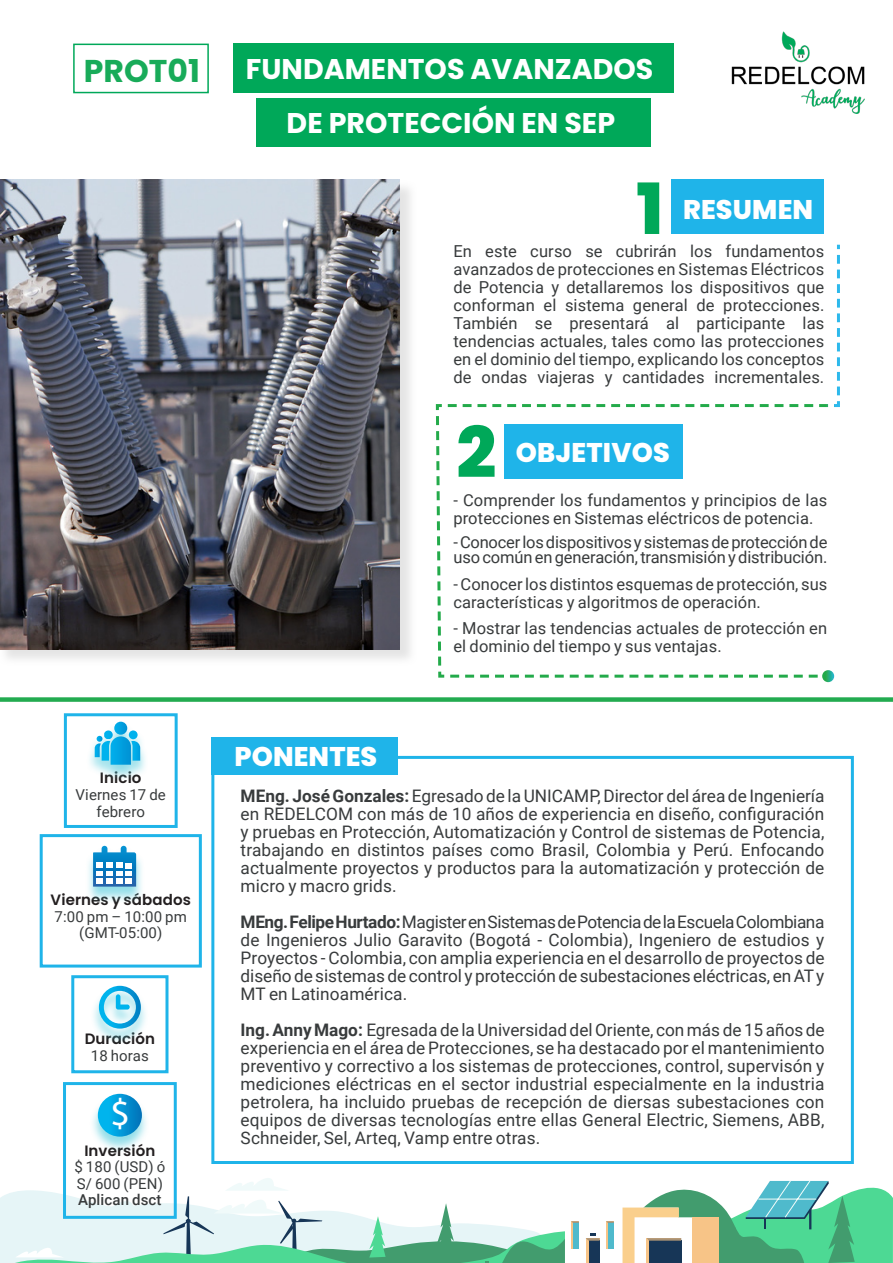
<style>
.page{position:relative;width:893px;height:1263px;background:#fff}
.page>*{position:absolute;margin:0;border:0;box-sizing:border-box;transform-origin:0 0}
.t1{font:800 70.5px "Poppins";color:#00a859}
.t2{font:38.4px "Myriad Pro";color:#fff}
.t3{font:700 31.5px "Poppins";color:#18ab59}
.t4{font:700 28.5px "Poppins";color:#fff}
.t5{font:800 27px "Poppins";letter-spacing:.005em;color:#fff}
.t6{font:17.25px/18px "Roboto";letter-spacing:.005em;color:#383b3c;text-align:justify}
.t7{font:16.5px/18px "Roboto";letter-spacing:.005em;color:#383b3c}
.t8{font:15px/16.5px "Roboto";letter-spacing:.005em;color:#383b3c;text-align:center}
.t9{font:600 15px/16.5px "Poppins";letter-spacing:.005em;color:#231f20;text-align:center}
.t10{font:500 15px "Roboto";letter-spacing:.01em;color:#383b3c}
.s1{font-family:"Roboto";font-weight:400;color:#383b3c}
.s2{font-family:"Poppins";font-weight:600;color:#231f20}
.s3{font-weight:700}
</style>
<div class="page">
<div style="left:256px;top:98px;width:395px;height:49px;background:#00a859"></div>
<div style="left:0;top:180px;width:417px;height:486px;background:#d4d4d4;opacity:.61"></div>
<img style="left:0;top:179px;width:400px;height:470px">
<div style="left:85px;top:846px;width:59px;height:57px;background:#4dc9db;opacity:.6"></div>
<svg style="left:93px;top:846px;width:43px;height:41px"></svg>
<div style="left:96px;top:878px;width:7px;height:6px;background:#fff"></div>
<div style="left:125px;top:878px;width:7px;height:6px;background:#fff"></div>
<div style="left:40px;top:834px;width:162px;height:133px;border:3px solid #1fb4e9"></div>
<div style="left:90px;top:1094px;width:60px;height:59px;background:#4dc9db;opacity:.6"></div>
<svg style="left:98px;top:1094px;width:44px;height:42px;background:#2daddf"></svg>
<div style="left:63px;top:1082px;width:114px;height:137px;border:3px solid #1fb4e9"></div>
<div style="left:91px;top:986px;width:58px;height:59px;background:#4dc9db;opacity:.6"></div>
<svg style="left:99px;top:986px;width:42px;height:42px;background:#86d4ee"></svg>
<div style="left:71px;top:975px;width:97px;height:98px;border:3px solid #1fb4e9"></div>
<div style="left:86px;top:722px;width:63px;height:59px;background:#4dc9db;opacity:.6"></div>
<svg style="left:95px;top:722px;width:45px;height:43px"></svg>
<div style="left:64px;top:713px;width:114px;height:115px;border:3px solid #1fb4e9"></div>
<div style="left:671px;top:179px;width:153px;height:55px;background:#1fb4e9"></div>
<svg style="left:5px;top:1177px;width:888px;height:86px"></svg>
<svg style="left:435px;top:244px;width:405px;height:434px"></svg>
<svg style="left:450px;top:670px;width:384px;height:12px"></svg>
<div style="left:211px;top:756px;width:643px;height:408px;border:3px solid #1fb4e9"></div>
<div style="left:211px;top:737px;width:187px;height:37px;background:#1fb4e9"></div>
<div style="left:0;top:697px;width:893px;height:5px;background:#23ab50"></div>
<div style="left:233px;top:44px;width:440px;height:49px;background:#00a859"></div>
<div style="left:73px;top:44px;width:136px;height:49px;border:2px solid #00a859"></div>
<img style="left:732px;top:31px;width:132px;height:82px">
<p class="t3" style="left:84px;top:52px;width:117px">PROT01</p>
<p class="t9" style="left:100px;top:770px;width:43px">Inicio</p>
<p class="t8" style="left:76px;top:786px;width:92px">Viernes 17 de febrero</p>
<p class="t9" style="left:51px;top:892px;width:142px">Viernes y sábados</p>
<p class="t8" style="left:55px;top:908px;width:134px">7:00 pm – 10:00 pm</p>
<p class="t8" style="left:79px;top:924px;width:85px">(GMT-05:00)</p>
<p class="t9" style="left:85px;top:1031px;width:72px">Duración<br><span class="s1">18 horas</span></p>
<h2 class="t2" style="left:110px;top:1090px;width:22px">$</h2>
<p class="t8" style="left:75px;top:1141px;width:92px"><span class="s2">Inversión<br></span>$ 180 (USD) ó</p>
<p class="t8" style="left:77px;top:1174px;width:88px">S/ 600 (PEN)</p>
<p class="t10" style="left:78px;top:1189px;width:85px">Aplican dsct</p>
<p class="t4" style="left:246px;top:53px;width:409px">FUNDAMENTOS AVANZADOS</p>
<p class="t4" style="left:287px;top:106px;width:330px">DE PROTECCIÓN EN SEP</p>
<p class="t1" style="left:636px;top:168px;width:29px">1</p>
<p class="t5" style="left:683px;top:193px;width:132px">RESUMEN</p>
<p class="t7" style="left:453px;top:242px;width:372px;text-align:justify">En este curso se cubrirán los fundamentos avanzados de protecciones en Sistemas Eléctricos de Potencia y detallaremos los dispositivos que conforman el sistema general de protecciones.<br>También se presentará al participante las tendencias actuales, tales como las protecciones en el dominio del tiempo, explicando los conceptos de ondas viajeras y cantidades incrementales.</p>
<p class="t1" style="left:456px;top:412px;width:42px">2</p>
<p class="t5" style="left:516px;top:437px;width:156px">OBJETIVOS</p>
<p class="t7" style="left:453px;top:491px;width:375px">- Comprender los fundamentos y principios de las protecciones en Sistemas eléctricos de potencia.</p>
<p class="t7" style="left:453px;top:534px;width:375px;line-height:15px">- Conocer los dispositivos y sistemas de protección de uso común en generación, transmisión y distribución.</p>
<p class="t7" style="left:453px;top:574px;width:375px">- Conocer los distintos esquemas de protección, sus características y algoritmos de operación.</p>
<p class="t7" style="left:453px;top:618px;width:375px">- Mostrar las tendencias actuales de protección en el dominio del tiempo y sus ventajas.</p>
<p class="t5" style="left:235px;top:740px;width:144px">PONENTES</p>
<p class="t6" style="left:241px;top:786px;width:585px"><span class="s3">MEng. José Gonzales:</span> Egresado de la UNICAMP, Director del área de Ingeniería en REDELCOM con más de 10 años de experiencia en diseño, configuración y pruebas en Protección, Automatización y Control de sistemas de Potencia, trabajando en distintos países como Brasil, Colombia y Perú. Enfocando actualmente proyectos y productos para la automatización y protección de micro y macro grids.</p>
<p class="t6" style="left:241px;top:912px;width:585px"><span class="s3">MEng. Felipe Hurtado:</span> Magister en Sistemas de Potencia de la Escuela Colombiana de Ingenieros Julio Garavito (Bogotá - Colombia), Ingeniero de estudios y Proyectos - Colombia, con amplia experiencia en el desarrollo de proyectos de diseño de sistemas de control y protección de subestaciones eléctricas, en AT y MT en Latinoamérica.</p>
<p class="t6" style="left:241px;top:1020px;width:585px"><span class="s3">Ing. Anny Mago:</span> Egresada de la Universidad del Oriente, con más de 15 años de experiencia en el área de Protecciones, se ha destacado por el mantenimiento preventivo y correctivo a los sistemas de protecciones, control, supervisón y mediciones eléctricas en el sector industrial especialmente en la industria petrolera, ha incluido pruebas de recepción de diersas subestaciones con equipos de diversas tecnologías entre ellas General Electric, Siemens, ABB, Schneider, Sel, Arteq, Vamp entre otras.</p>
</div>
